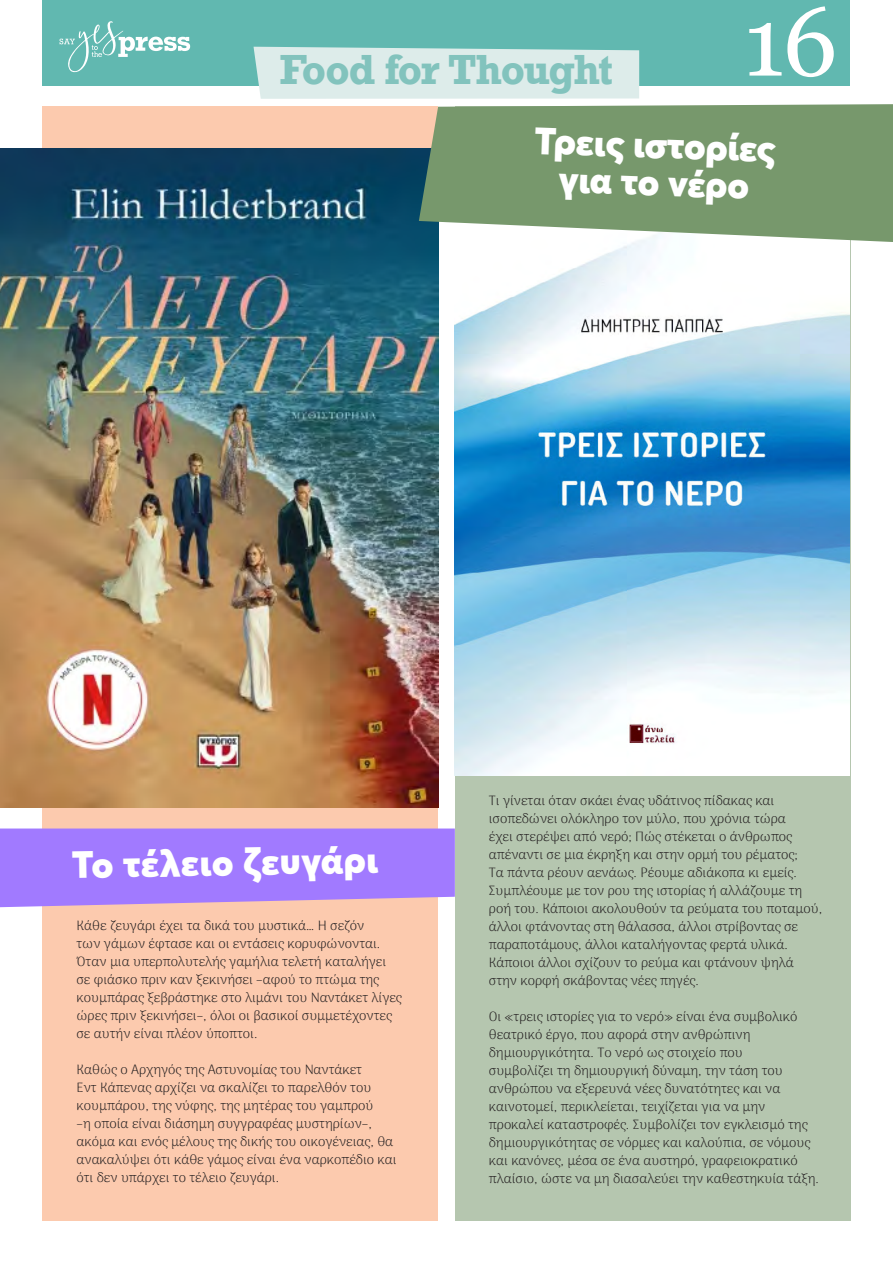
<style>
.page{position:relative;width:893px;height:1263px;background:#fff}
.page>*{position:absolute;margin:0;border:0;box-sizing:border-box;transform-origin:0 0}
.t1{font:97.5px "Georgia";color:#fff}
.t2{font:700 39.6px "Rockwell";letter-spacing:-.035em;color:#82c3bd}
.t3{font:900 37.5px/37.5px "Averta";color:#fff;text-align:center}
.t4{font:100 13.5px/18px "Arima";color:#231f20}
</style>
<div class="page">
<div style="left:455px;top:106px;width:395px;height:1114px;background:#b5c6af"></div>
<img style="left:455px;top:242px;width:395px;height:533px">
<div style="left:43px;top:106px;width:395px;height:1114px;background:#fccaae"></div>
<img style="left:0;top:149px;width:438px;height:659px">
<div style="left:43px;top:0;width:807px;height:85px;background:#61b8b0"></div>
<svg style="left:60px;top:21px;width:130px;height:51px"></svg>
<div style="left:254px;top:47px;width:385px;height:52px;background:#ddecea"></div>
<svg style="left:0;top:828px;width:455px;height:79px;background:#a77ff9"></svg>
<svg style="left:419px;top:104px;width:474px;height:138px;background:#819f78"></svg>
<h2 class="t2" style="left:280px;top:44px;width:335px">Food for Thought</h2>
<h1 class="t1" style="left:743px;top:-29px;width:96px">16</h1>
<h3 class="t3" style="left:535px;top:121px;width:243px;rotate:2deg">Τρεις ιστορίες για το νέρο</h3>
<h3 class="t3" style="left:72px;top:845px;width:308px;rotate:-1deg">To τέλειο ζευγάρι</h3>
<p class="t4" style="left:77px;top:916px;width:327px">Κάθε ζευγάρι έχει τα δικά του μυστικά… Η σεζόν<br>των γάμων έφτασε και οι εντάσεις κορυφώνονται.<br>Όταν μια υπερπολυτελής γαμήλια τελετή καταλήγει σε φιάσκο πριν καν ξεκινήσει –αφού το πτώμα της κουμπάρας ξεβράστηκε στο λιμάνι του Ναντάκετ λίγες ώρες πριν ξεκινήσει–, όλοι οι βασικοί συμμετέχοντες σε αυτήν είναι πλέον ύποπτοι.</p>
<p class="t4" style="left:77px;top:1060px;width:322px">Καθώς ο Αρχηγός της Αστυνομίας του Ναντάκετ<br>Εντ Κάπενας αρχίζει να σκαλίζει το παρελθόν του κουμπάρου, της νύφης, της μητέρας του γαμπρού<br>–η οποία είναι διάσημη συγγραφέας μυστηρίων–, ακόμα και ενός μέλους της δικής του οικογένειας, θα ανακαλύψει ότι κάθε γάμος είναι ένα ναρκοπέδιο και ότι δεν υπάρχει το τέλειο ζευγάρι.</p>
<p class="t4" style="left:489px;top:791px;width:335px">Τι γίνεται όταν σκάει ένας υδάτινος πίδακας και ισοπεδώνει ολόκληρο τον μύλο, που χρόνια τώρα<br>έχει στερέψει από νερό; Πώς στέκεται ο άνθρωπος απέναντι σε μια έκρηξη και στην ορμή του ρέματος;<br>Τα πάντα ρέουν αενάως. Ρέουμε αδιάκοπα κι εμείς.<br>Συμπλέουμε με τον ρου της ιστορίας ή αλλάζουμε τη ροή του. Κάποιοι ακολουθούν τα ρεύματα του ποταμού, άλλοι φτάνοντας στη θάλασσα, άλλοι στρίβοντας σε παραποτάμους, άλλοι καταλήγοντας φερτά υλικά.<br>Κάποιοι άλλοι σχίζουν το ρεύμα και φτάνουν ψηλά στην κορφή σκάβοντας νέες πηγές.</p>
<p class="t4" style="left:489px;top:1007px;width:332px">Οι «τρεις ιστορίες για το νερό» είναι ένα συμβολικό θεατρικό έργο, που αφορά στην ανθρώπινη δημιουργικότητα. Το νερό ως στοιχείο που<br>συμβολίζει τη δημιουργική δύναμη, την τάση του ανθρώπου να εξερευνά νέες δυνατότητες και να καινοτομεί, περικλείεται, τειχίζεται για να μην προκαλεί καταστροφές. Συμβολίζει τον εγκλεισμό της δημιουργικότητας σε νόρμες και καλούπια, σε νόμους και κανόνες, μέσα σε ένα αυστηρό, γραφειοκρατικό πλαίσιο, ώστε να μη διασαλεύει την καθεστηκυία τάξη.</p>
</div>
